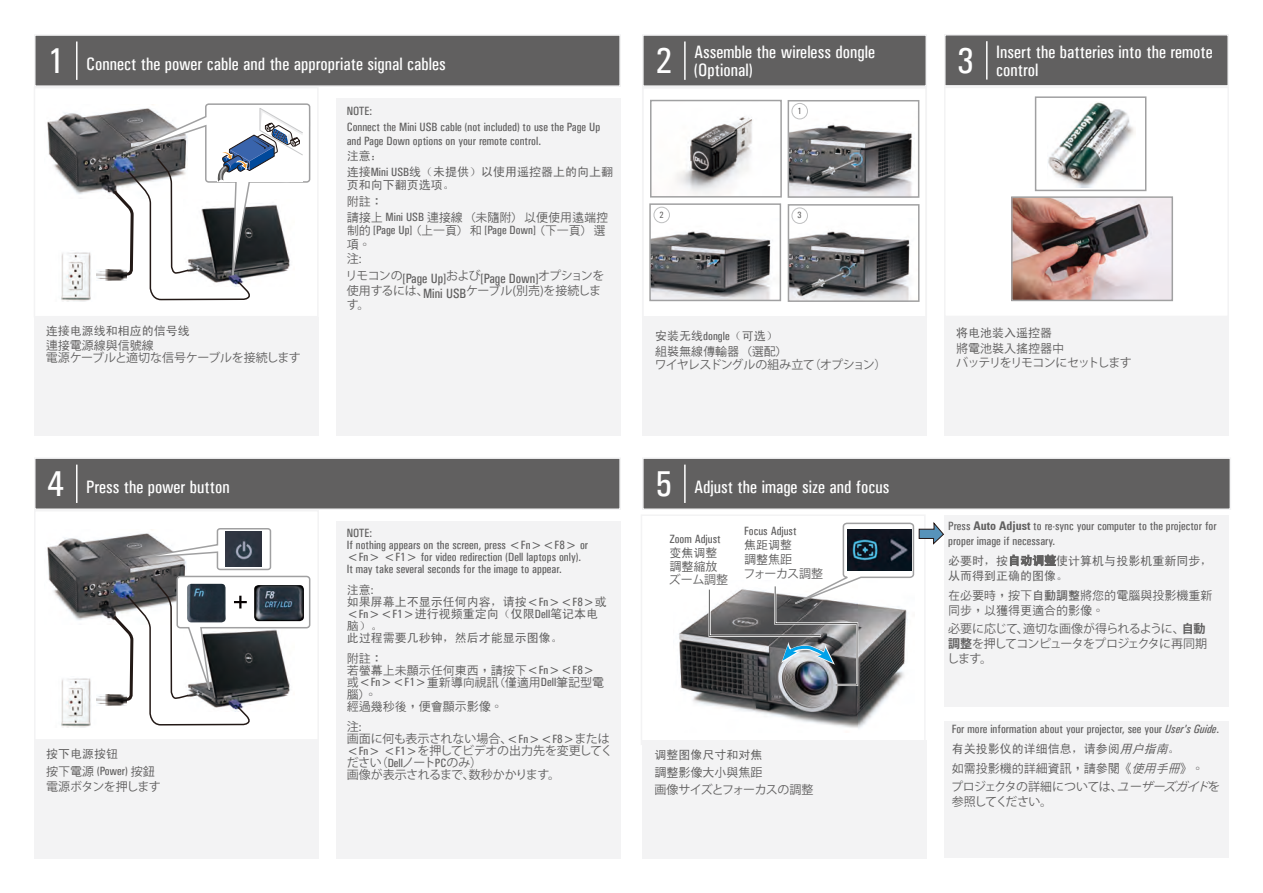
<style>
.page{position:relative;width:1263px;height:893px;background:#fff}
.page>*{position:absolute;margin:0;border:0;box-sizing:border-box;transform-origin:0 0}
.t1{font:36px "Univers Condensed";color:#fff}
.t2{font:18px/18px "Univers Condensed";color:#fff}
.t3{font:13.5px "Univers Condensed";color:#616060}
.t4{font:12px/12px "Univers Condensed";color:#616060}
.t5{font:12px/12px "Sim Hei";color:#616060}
.t6{font:12px/12px "DF Hei Md HK BF";color:#616060}
.t7{font:12px/12px "Koz Go Pro";letter-spacing:-.04em;color:#616060}
.t8{font:12px/15px "Koz Go Pro";letter-spacing:-.06em;color:#616060}
.t9{font:12px/13.5px "Koz Go Pro";letter-spacing:-.02em;color:#616060}
.t10{font:12px "Koz Go Pro";letter-spacing:-.09em;color:#616060}
.t11{font:9px "Univers Condensed";color:#616060}
.s1{font-size:36px}
.s2{font-family:"Univers Condensed"}
.s3{font-family:"DF Hei Md HK BF"}
.s4{font-family:"Univers Condensed";font-size:13.5px}
.s5{font-family:"Univers 67";font-weight:700;font-stretch:condensed}
.s6{font-family:"DF Hei Bd HK BF"}
.s7{font-weight:700}
.s8{font-style:italic}
</style>
<div class="page">
<div style="left:34px;top:34px;width:587px;height:53px;background:#616060;border:2px solid #f3f3f4"></div>
<hr style="left:76px;top:42px;width:2px;height:38px;background:#fff">
<div style="left:34px;top:317px;width:285px;height:119px;background:#f3f3f4"></div>
<div style="left:642px;top:34px;width:285px;height:53px;background:#616060;border:2px solid #f3f3f4"></div>
<hr style="left:684px;top:41px;width:2px;height:39px;background:#fff">
<div style="left:642px;top:317px;width:285px;height:119px;background:#f3f3f4"></div>
<div style="left:642px;top:741px;width:285px;height:118px;background:#f3f3f4"></div>
<div style="left:642px;top:457px;width:589px;height:53px;background:#616060;border:2px solid #f3f3f4"></div>
<hr style="left:684px;top:465px;width:2px;height:38px;background:#fff">
<div style="left:34px;top:740px;width:285px;height:119px;background:#f3f3f4"></div>
<div style="left:34px;top:457px;width:587px;height:53px;background:#616060;border:2px solid #f3f3f4"></div>
<hr style="left:76px;top:465px;width:2px;height:38px;background:#fff">
<div style="left:336px;top:522px;width:285px;height:337px;background:#f3f3f4"></div>
<div style="left:944px;top:317px;width:285px;height:119px;background:#f3f3f4"></div>
<div style="left:944px;top:87px;width:285px;height:230px;border:2px solid #f3f3f4"></div>
<div style="left:944px;top:34px;width:285px;height:53px;background:#616060;border:2px solid #f3f3f4"></div>
<hr style="left:986px;top:41px;width:1px;height:39px;background:#fff">
<div style="left:944px;top:722px;width:285px;height:136px;background:#f3f3f4"></div>
<div style="left:944px;top:515px;width:285px;height:191px;background:#f3f3f4"></div>
<div style="left:336px;top:98px;width:285px;height:338px;background:#f3f3f4"></div>
<div style="left:34px;top:510px;width:285px;height:231px;border:2px solid #f3f3f4"></div>
<div style="left:34px;top:87px;width:285px;height:230px;border:2px solid #f3f3f4"></div>
<div style="left:642px;top:87px;width:285px;height:230px;border:2px solid #f3f3f4"></div>
<svg style="left:1010px;top:554px;width:46px;height:12px"></svg>
<div style="left:641px;top:514px;width:285px;height:231px;border:2px solid #f3f3f4"></div>
<img style="left:1048px;top:102px;width:87px;height:86px">
<div style="left:1035px;top:96px;width:111px;height:95px;border:2px solid #a0a0a1"></div>
<img style="left:1014px;top:199px;width:156px;height:99px">
<div style="left:1011px;top:196px;width:162px;height:105px;border:2px solid #a0a0a1"></div>
<img style="left:791px;top:220px;width:119px;height:79px">
<div style="left:788px;top:204px;width:131px;height:98px;border:2px solid #a0a0a1"></div>
<img style="left:652px;top:220px;width:119px;height:78px">
<div style="left:649px;top:203px;width:132px;height:98px;border:2px solid #a0a0a1"></div>
<img style="left:791px;top:114px;width:122px;height:81px">
<div style="left:788px;top:100px;width:131px;height:98px;border:2px solid #a0a0a1"></div>
<div style="left:792px;top:103px;width:15px;height:16px;background:#fff;border-radius:50%"></div>
<div style="left:791px;top:103px;width:17px;height:16px;border:1px solid #bfc0c1;border-radius:50%"></div>
<div style="left:654px;top:207px;width:15px;height:16px;background:#fff;border-radius:50%"></div>
<div style="left:653px;top:207px;width:17px;height:16px;border:1px solid #bfc0c1;border-radius:50%"></div>
<div style="left:792px;top:208px;width:15px;height:15px;background:#fff;border-radius:50%"></div>
<div style="left:791px;top:208px;width:17px;height:16px;border:1px solid #bfc0c1;border-radius:50%"></div>
<img style="left:676px;top:116px;width:76px;height:79px">
<div style="left:650px;top:100px;width:132px;height:98px;border:2px solid #a0a0a1"></div>
<img style="left:678px;top:614px;width:217px;height:115px">
<svg style="left:707px;top:522px;width:237px;height:165px"></svg>
<img style="left:47px;top:538px;width:47px;height:82px">
<img style="left:61px;top:678px;width:30px;height:49px">
<img style="left:47px;top:113px;width:47px;height:81px">
<img style="left:61px;top:252px;width:30px;height:50px">
<svg style="left:94px;top:34px;width:217px;height:707px"></svg>
<h2 class="t2" style="left:694px;top:43px;width:182px;text-indent:-39px"><span class="s1">2</span> Assemble the wireless dongle (Optional)</h2>
<h1 class="t1" style="left:47px;top:40px;width:18px">1</h1>
<h1 class="t1" style="left:957px;top:40px;width:18px">3</h1>
<h2 class="t2" style="left:86px;top:55px;width:361px">Connect the power cable and the appropriate signal cables</h2>
<p class="t4" style="left:347px;top:104px;width:255px;line-height:15.6px">NOTE:<br>Connect the Mini USB cable (not included) to use the Page Up</p>
<p class="t4" style="left:347px;top:134px;width:196px">and Page Down options on your remote control.</p>
<p class="t5" style="left:347px;top:148px;width:268px;line-height:15.6px">注意：<br>连接<span class="s2">Mini USB</span>线（未提供）以使用遥控器上的向上翻</p>
<p class="t5" style="left:347px;top:179px;width:110px">页和向下翻页选项。</p>
<p class="t6" style="left:347px;top:194px;width:263px;line-height:15.6px">附註：<br>請接上 <span class="s2">Mini USB</span> 連接線 (未隨附) 以便使用遠端控</p>
<p class="t4" style="left:347px;top:224px;width:260px"><span class="s3">制的</span> [Page Up] <span class="s3">(上一頁) 和</span> [Page Down] <span class="s3">(下一頁) 選</span></p>
<p class="t6" style="left:347px;top:238px;width:25px">項。</p>
<p class="t7" style="left:347px;top:253px;width:16px">注:</p>
<p class="t3" style="left:346px;top:270px;width:260px"><sup>リモコンの</sup>[Page Up]<sup>および</sup>[Page Down]<sup>オプションを</sup></p>
<p class="t9" style="left:347px;top:284px;width:256px">使用するには、<span class="s4">Mini USB</span>ケーブル(別売)を接続します。</p>
<p class="t11" style="left:797px;top:106px;width:6px">1</p>
<p class="t11" style="left:659px;top:209px;width:6px">2</p>
<p class="t11" style="left:797px;top:210px;width:6px">3</p>
<h2 class="t2" style="left:996px;top:42px;width:218px">Insert the batteries into the remote control</h2>
<p class="t5" style="left:46px;top:325px;width:145px">连接电源线和相应的信号线</p>
<p class="t6" style="left:46px;top:339px;width:109px">連接電源線與信號線</p>
<p class="t9" style="left:46px;top:352px;width:256px">電源ケーブルと適切な信号ケーブルを接続します</p>
<p class="t5" style="left:655px;top:330px;width:124px">安装无线<span class="s2">dongle</span>（可选）</p>
<p class="t6" style="left:655px;top:345px;width:128px">組裝無線傳輸器 (選配)</p>
<p class="t8" style="left:655px;top:357px;width:233px">ワイヤレスドングルの組み立て（オプション）</p>
<h1 class="t1" style="left:47px;top:463px;width:18px">4</h1>
<h1 class="t1" style="left:655px;top:463px;width:18px">5</h1>
<h2 class="t2" style="left:86px;top:478px;width:145px">Press the power button</h2>
<h2 class="t2" style="left:694px;top:478px;width:197px">Adjust the image size and focus</h2>
<p class="t5" style="left:46px;top:748px;width:74px">按下电源按钮</p>
<p class="t4" style="left:46px;top:764px;width:110px"><span class="s3">按下電源</span> (Power) <span class="s3">按鈕</span></p>
<p class="t7" style="left:46px;top:781px;width:116px">電源ボタンを押します</p>
<p class="t4" style="left:347px;top:527px;width:243px">NOTE:<br>If nothing appears on the screen, press &lt;Fn&gt;&lt;F8&gt; or &lt;Fn&gt; &lt;F1&gt; for video redirection (Dell laptops only).<br>It may take several seconds for the image to appear.</p>
<p class="t5" style="left:347px;top:583px;width:262px">注意<span class="s2">:<br></span>如果屏幕上不显示任何内容，请按<span class="s2">&lt;Fn&gt;&lt;F8&gt;</span>或<span class="s2">&lt;Fn&gt;&lt;F1&gt;</span>进行视频重定向（仅限<span class="s2">Dell</span>笔记本电脑）。<br>此过程需要几秒钟，然后才能显示图像。</p>
<p class="t6" style="left:347px;top:653px;width:259px">附註：<br>若螢幕上未顯示任何東西，請按下<span class="s2">&lt;Fn&gt;&lt;F8&gt;</span>或<span class="s2">&lt;Fn&gt;&lt;F1&gt;</span>重新導向視訊(僅適用<span class="s2">Dell</span>筆記型電腦)。<br>經過幾秒後，便會顯示影像。</p>
<p class="t7" style="left:347px;top:721px;width:268px">注<span class="s2">:<br></span>画面に何も表示されない場合、<span class="s2">&lt;Fn&gt;&lt;F8&gt;</span>または<span class="s2">&lt;Fn&gt; &lt;F1&gt;</span>を押してビデオの出力先を変更してください（<span class="s2">Dell</span>ノート<span class="s2">PC</span>のみ）<br>画像が表示されるまで、数秒かかります。</p>
<p class="t4" style="left:669px;top:533px;width:53px">Zoom Adjust</p>
<p class="t5" style="left:669px;top:546px;width:49px">变焦调整</p>
<p class="t6" style="left:669px;top:560px;width:49px">調整縮放</p>
<p class="t7" style="left:669px;top:573px;width:61px">ズーム調整</p>
<p class="t4" style="left:744px;top:525px;width:54px">Focus Adjust</p>
<p class="t5" style="left:744px;top:539px;width:49px">焦距调整</p>
<p class="t6" style="left:744px;top:554px;width:49px">調整焦距</p>
<p class="t7" style="left:743px;top:567px;width:81px">フォーカス調整</p>
<p class="t5" style="left:654px;top:748px;width:109px">调整图像尺寸和对焦</p>
<p class="t6" style="left:654px;top:767px;width:109px">調整影像大小與焦距</p>
<p class="t7" style="left:654px;top:784px;width:161px">画像サイズとフォーカスの調整</p>
<p class="t5" style="left:956px;top:327px;width:97px">将电池装入遥控器</p>
<p class="t6" style="left:956px;top:342px;width:109px">將電池裝入搖控器中</p>
<p class="t10" style="left:956px;top:355px;width:177px">バッテリをリモコンにセットします</p>
<p class="t4" style="left:948px;top:519px;width:270px;line-height:15px">Press <span class="s5">Auto Adjust</span> to re-sync your computer to the projector for proper image if necessary.</p>
<p class="t5" style="left:948px;top:553px;width:265px;line-height:15px">必要时，按自动调整使计算机与投影机重新同步，从而得到正确的图像。</p>
<p class="t6" style="left:948px;top:588px;width:265px;line-height:15px">在必要時，按下<span class="s6">自動調整</span>將您的電腦與投影機重新同步，以獲得更適合的影像。</p>
<p class="t8" style="left:947px;top:621px;width:262px">必要に応じて、適切な画像が得られるように、<span class="s7">自動調整</span>を押してコンピュータをプロジェクタに再同期します。</p>
<p class="t4" style="left:952px;top:723px;width:269px">For more information about your projector, see your <span class="s8">User's Guide</span>.</p>
<p class="t5" style="left:952px;top:742px;width:229px">有关投影仪的详细信息，请参阅<span class="s8">用户指南</span>。</p>
<p class="t6" style="left:952px;top:762px;width:253px">如需投影機的詳細資訊，請參閱《<span class="s8">使用手冊</span>》。</p>
<p class="t7" style="left:951px;top:779px;width:271px;line-height:15px">プロジェクタの詳細については、<span class="s8">ユーザーズガイド</span>を参照してください。</p>
</div>
